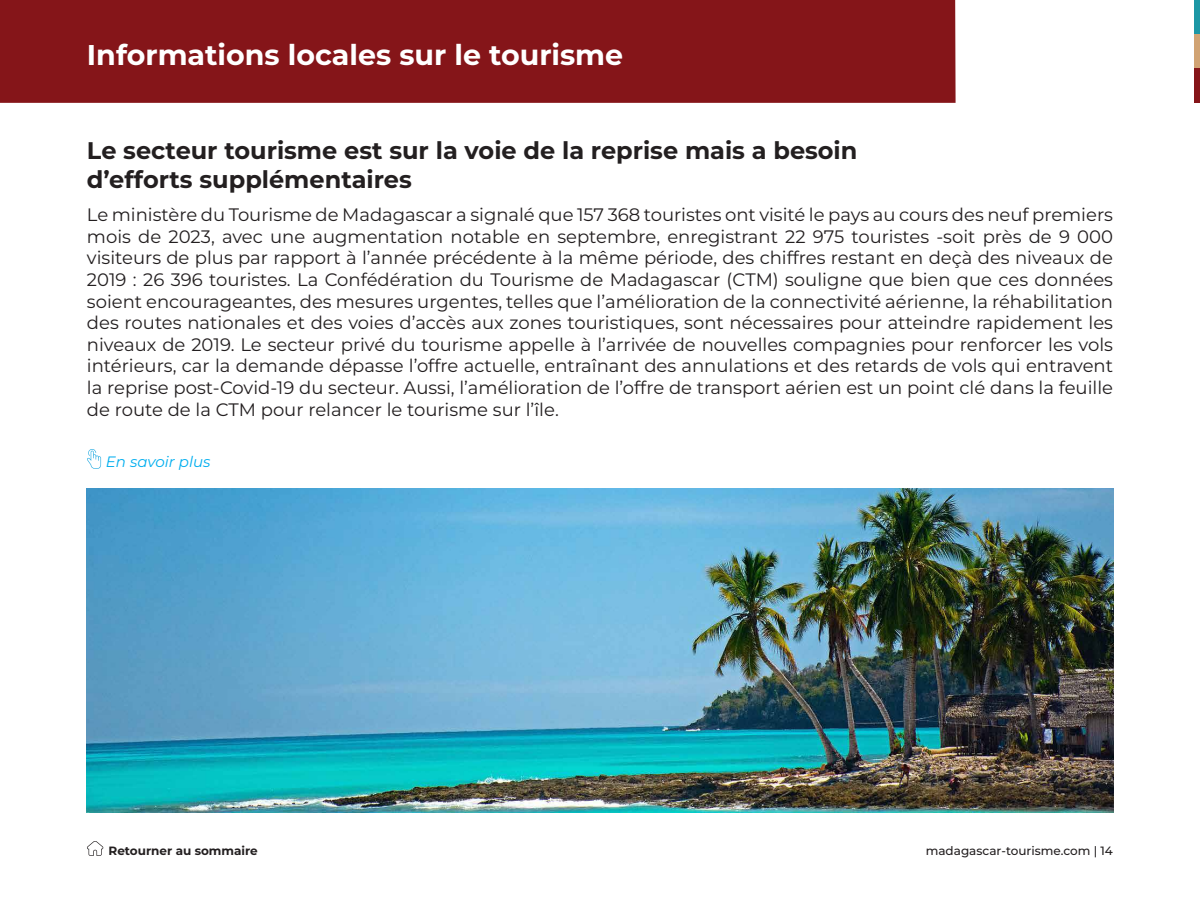
<style>
.page{position:relative;width:1200px;height:898px;background:#fff}
.page>*{position:absolute;margin:0;border:0;box-sizing:border-box;transform-origin:0 0}
.Theme{font:700 28.5px "Montserrat";color:#fff}
.TITRE{font:700 24px "Montserrat";color:#231f20}
.texte{font:18px/21.6px "Montserrat";color:#231f20;text-align:justify}
.en_savoir_plu{font:italic 15px "Montserrat";color:#00aeef}
.t1{font:500 12px "Montserrat";color:#231f20}
.Retourner{font:700 12px "Montserrat";color:#231f20}
</style>
<div class="page">
<div style="left:1194px;top:0;width:5px;height:34px;background:#1d97a5"></div>
<div style="left:1194px;top:34px;width:5px;height:35px;background:#d1a373"></div>
<div style="left:1194px;top:69px;width:5px;height:34px;background:#851519"></div>
<div style="left:0;top:0;width:955px;height:103px;background:#851519"></div>
<svg style="left:87px;top:449px;width:14px;height:19px"></svg>
<img style="left:87px;top:488px;width:1025px;height:324px">
<svg style="left:87px;top:841px;width:16px;height:14px"></svg>
<p class="Theme" style="left:87px;top:36px;width:537px">Informations locales sur le tourisme</p>
<p class="TITRE" style="left:87px;top:135px;width:771px">Le secteur tourisme est sur la voie de la reprise mais a besoin</p>
<p class="TITRE" style="left:87px;top:164px;width:326px">d’efforts supplémentaires</p>
<p class="texte" style="left:87px;top:203px;width:1027px">Le ministère du Tourisme de Madagascar a signalé que 157 368 touristes ont visité le pays au cours des neuf premiers mois de 2023, avec une augmentation notable en septembre, enregistrant 22 975 touristes -soit près de 9 000 visiteurs de plus par rapport à l’année précédente à la même période, des chiffres restant en deçà des niveaux de 2019 : 26 396 touristes. La Confédération du Tourisme de Madagascar (CTM) souligne que bien que ces données soient encourageantes, des mesures urgentes, telles que l’amélioration de la connectivité aérienne, la réhabilitation des routes nationales et des voies d’accès aux zones touristiques, sont nécessaires pour atteindre rapidement les niveaux de 2019. Le secteur privé du tourisme appelle à l’arrivée de nouvelles compagnies pour renforcer les vols intérieurs, car la demande dépasse l’offre actuelle, entraînant des annulations et des retards de vols qui entravent la reprise post-Covid-19 du secteur. Aussi, l’amélioration de l’offre de transport aérien est un point clé dans la feuille de route de la CTM pour relancer le tourisme sur l’île.</p>
<p class="en_savoir_plu" style="left:106px;top:451px;width:106px">En savoir plus</p>
<p class="Retourner" style="left:108px;top:842px;width:151px">Retourner au sommaire</p>
<p class="t1" style="left:925px;top:842px;width:189px">madagascar-tourisme.com | 14</p>
</div>
